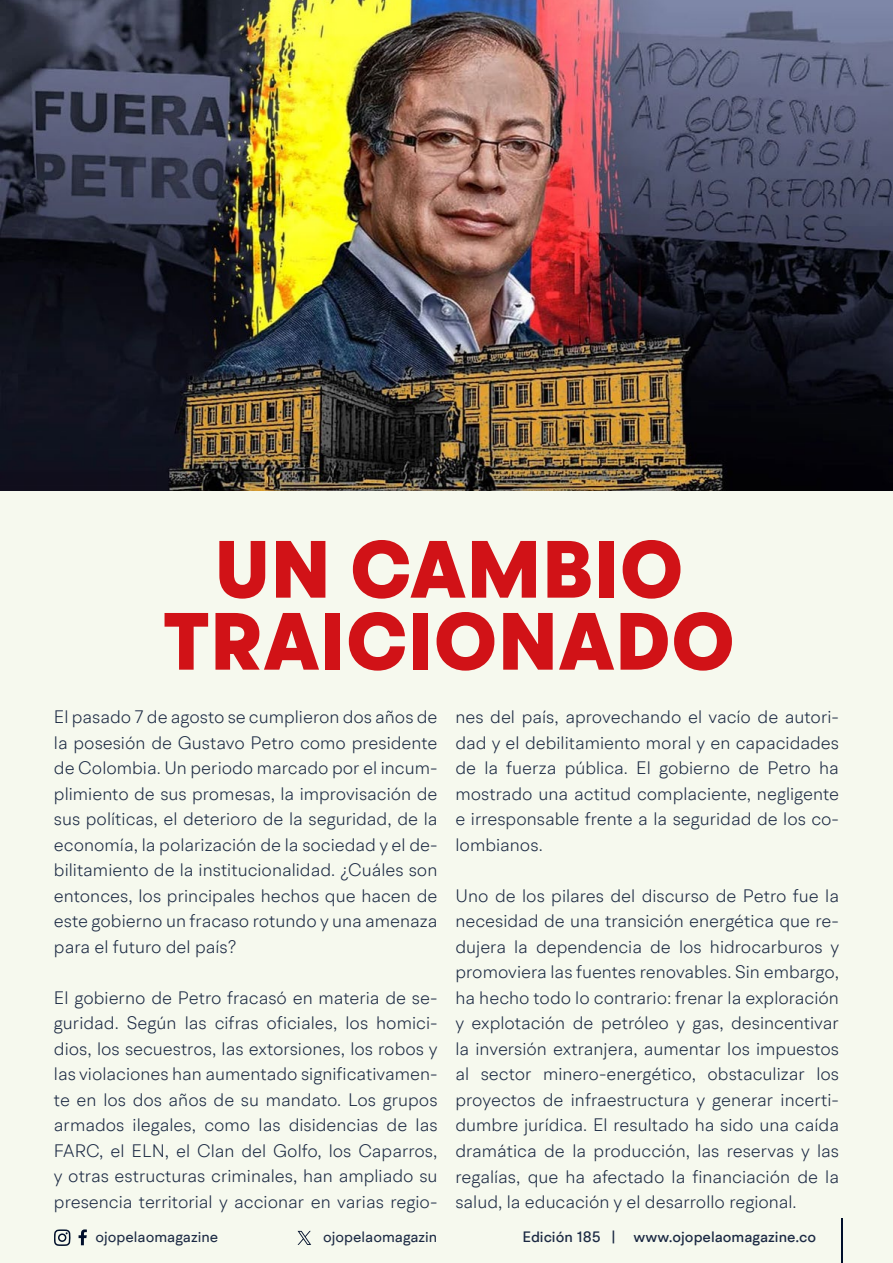
<style>
.page{position:relative;width:893px;height:1263px;background:#f6f9ee}
.page>*{position:absolute;margin:0;border:0;box-sizing:border-box;transform-origin:0 0}
.t1{font:900 81px/72px "BR Hendrix";letter-spacing:.01em;color:#d11217;text-align:center}
.t2{font:300 18px/25.5px "BR Hendrix";color:#1b2943;text-align:justify}
.t3{font:500 15px "BR Hendrix";color:#1b2943}
.t4{font:15px "BR Hendrix";color:#1b2943}
</style>
<div class="page">
<svg style="left:79px;top:1229px;width:8px;height:16px"></svg>
<svg style="left:54px;top:1229px;width:17px;height:17px"></svg>
<hr style="left:841px;top:1219px;width:1px;height:44px;background:#000f2b">
<svg style="left:298px;top:1231px;width:13px;height:14px"></svg>
<img style="left:0;top:0;width:893px;height:490px">
<h1 class="t1" style="left:163px;top:536px;width:573px">UN CAMBIO<br>TRAICIONADO</h1>
<p class="t2" style="left:54px;top:704px;width:385px">El pasado 7 de agosto se cumplieron dos años de la posesión de Gustavo Petro como presidente de Colombia. Un periodo marcado por el incum&shy;plimiento de sus promesas, la improvisación de sus políticas, el deterioro de la seguridad, de la economía, la polarización de la sociedad y el de&shy;bilitamiento de la institucionalidad. ¿Cuáles son entonces, los principales hechos que hacen de este gobierno un fracaso rotundo y una amenaza para el futuro del país?</p>
<p class="t2" style="left:54px;top:985px;width:385px">El gobierno de Petro fracasó en materia de se&shy;guridad. Según las cifras oficiales, los homici&shy;dios, los secuestros, las extorsiones, los robos y las violaciones han aumentado significativamen&shy;te en los dos años de su mandato. Los grupos armados ilegales, como las disidencias de las FARC, el ELN, el Clan del Golfo, los Caparros, y otras estructuras criminales, han ampliado su presencia territorial y accionar en varias regio-</p>
<p class="t2" style="left:455px;top:704px;width:385px">nes del país, aprovechando el vacío de autori&shy;dad y el debilitamiento moral y en capacidades de la fuerza pública. El gobierno de Petro ha mostrado una actitud complaciente, negligente e irresponsable frente a la seguridad de los co&shy;lombianos.</p>
<p class="t2" style="left:455px;top:883px;width:385px">Uno de los pilares del discurso de Petro fue la necesidad de una transición energética que re&shy;dujera la dependencia de los hidrocarburos y promoviera las fuentes renovables. Sin embargo, ha hecho todo lo contrario: frenar la exploración y explotación de petróleo y gas, desincentivar la inversión extranjera, aumentar los impuestos al sector minero-energético, obstaculizar los proyectos de infraestructura y generar incerti&shy;dumbre jurídica. El resultado ha sido una caída dramática de la producción, las reservas y las regalías, que ha afectado la financiación de la salud, la educación y el desarrollo regional.</p>
<p class="t4" style="left:96px;top:1227px;width:124px">ojopelaomagazine</p>
<p class="t4" style="left:323px;top:1227px;width:116px">ojopelaomagazin</p>
<p class="t3" style="left:522px;top:1227px;width:295px">Edición 185 | www.ojopelaomagazine.co</p>
</div>
